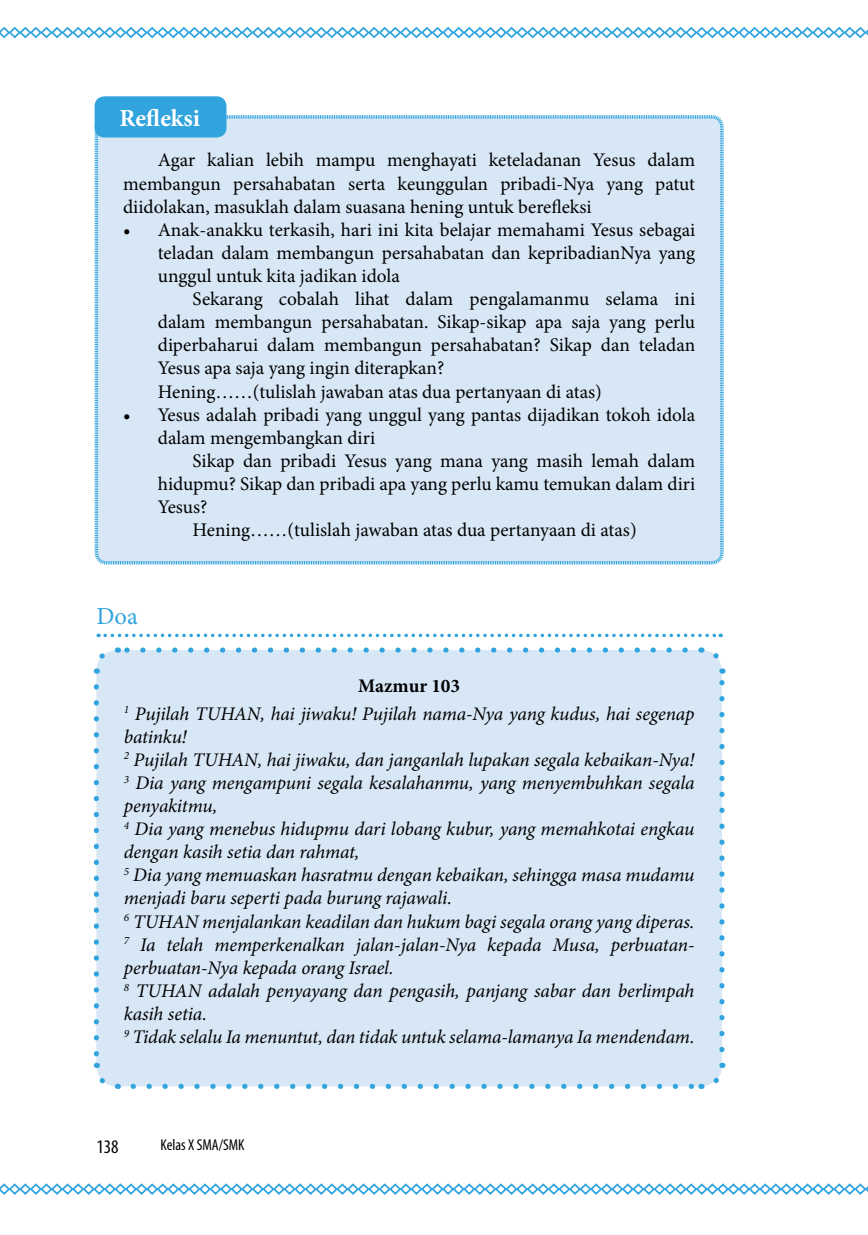
<style>
.page{position:relative;width:868px;height:1235px;background:#fff}
.page>*{position:absolute;margin:0;border:0;box-sizing:border-box;transform-origin:0 0}
.t1{font:700 24.5px "Minion Pro";letter-spacing:-.005em;color:#fff}
.t2{font:24.5px "Minion Pro";color:#31a4dd}
.t3{font:19.25px/23.1px "Minion Pro";color:#000;text-align:justify}
.t4{font:italic 19.25px/23.1px "Minion Pro";letter-spacing:-.01em;color:#000;text-align:center}
.t5{font:condensed 19.25px "Myriad Pro";color:#000}
.t6{font:condensed 15.75px "Myriad Pro";color:#000}
.s1{font-weight:700;font-style:normal}
</style>
<div class="page">
<svg style="left:0;top:26px;width:867px;height:13px"></svg>
<svg style="left:0;top:1183px;width:867px;height:12px"></svg>
<svg style="left:105px;top:633px;width:616px;height:4px"></svg>
<div style="left:94px;top:114px;width:630px;height:451px;background:#d7e7f6"></div>
<div style="left:95px;top:96px;width:131px;height:41px;background:#31a4dd;border-radius:10px"></div>
<div style="left:96px;top:650px;width:625px;height:436px;background:#d7e7f6;border-radius:21px"></div>
<svg style="left:133px;top:1083px;width:559px;height:5px"></svg>
<svg style="left:719px;top:679px;width:5px;height:370px"></svg>
<svg style="left:125px;top:647px;width:560px;height:5px"></svg>
<svg style="left:93px;top:652px;width:15px;height:21px"></svg>
<svg style="left:94px;top:686px;width:5px;height:381px"></svg>
<svg style="left:98px;top:1074px;width:20px;height:15px"></svg>
<svg style="left:708px;top:1062px;width:18px;height:23px"></svg>
<svg style="left:700px;top:647px;width:23px;height:26px"></svg>
<p class="t1" style="left:119px;top:101px;width:82px">Refleksi</p>
<p class="t3" style="left:123px;top:149px;width:573px;text-indent:35px">Agar kalian lebih mampu menghayati keteladanan Yesus dalam membangun persahabatan serta keunggulan pribadi-Nya yang patut diidolakan, masuklah dalam suasana hening untuk berefleksi</p>
<p class="t3" style="left:158px;top:218px;width:538px;text-indent:-35px">• Anak-anakku terkasih, hari ini kita belajar memahami Yesus sebagai teladan dalam membangun persahabatan dan kepribadianNya yang unggul untuk kita jadikan idola</p>
<p class="t3" style="left:158px;top:287px;width:538px;text-align:left;text-indent:35px">Sekarang cobalah lihat dalam pengalamanmu selama ini dalam membangun persahabatan. Sikap-sikap apa saja yang perlu diperbaharui dalam membangun persahabatan? Sikap dan teladan Yesus apa saja yang ingin diterapkan?<br>Hening……(tulislah jawaban atas dua pertanyaan di atas)</p>
<p class="t3" style="left:158px;top:403px;width:538px;text-indent:-35px">• Yesus adalah pribadi yang unggul yang pantas dijadikan tokoh idola dalam mengembangkan diri</p>
<p class="t3" style="left:192px;top:449px;width:504px">Sikap dan pribadi Yesus yang mana yang masih lemah dalam</p>
<p class="t3" style="left:158px;top:472px;width:538px">hidupmu? Sikap dan pribadi apa yang perlu kamu temukan dalam diri</p>
<p class="t3" style="left:158px;top:495px;width:51px">Yesus?</p>
<p class="t3" style="left:192px;top:518px;width:445px">Hening……(tulislah jawaban atas dua pertanyaan di atas)</p>
<p class="t2" style="left:96px;top:599px;width:43px">Doa</p>
<p class="t4" style="left:124px;top:671px;width:572px;line-height:28px"><span class="s1">Mazmur 103<br></span><sup>1</sup> Pujilah TUHAN, hai jiwaku! Pujilah nama-Nya yang kudus, hai segenap</p>
<p class="t4" style="left:124px;top:725px;width:572px;text-align:left">batinku!<br><sup>2</sup> Pujilah TUHAN, hai jiwaku, dan janganlah lupakan segala kebaikan-Nya!<br><sup>3</sup> Dia yang mengampuni segala kesalahanmu, yang menyembuhkan segala penyakitmu,<br><sup>4</sup> Dia yang menebus hidupmu dari lobang kubur, yang memahkotai engkau dengan kasih setia dan rahmat,<br><sup>5</sup> Dia yang memuaskan hasratmu dengan kebaikan, sehingga masa mudamu menjadi baru seperti pada burung rajawali.<br><sup>6</sup> TUHAN menjalankan keadilan dan hukum bagi segala orang yang diperas.<br><sup>7</sup> Ia telah memperkenalkan jalan-jalan-Nya kepada Musa, perbuatan&shy;perbuatan-Nya kepada orang Israel.<br><sup>8</sup> TUHAN adalah penyayang dan pengasih, panjang sabar dan berlimpah kasih setia.<br><sup>9</sup> Tidak selalu Ia menuntut, dan tidak untuk selama-lamanya Ia mendendam.</p>
<p class="t5" style="left:96px;top:1134px;width:24px">138</p>
<p class="t6" style="left:160px;top:1135px;width:86px">Kelas X SMA/SMK</p>
</div>
